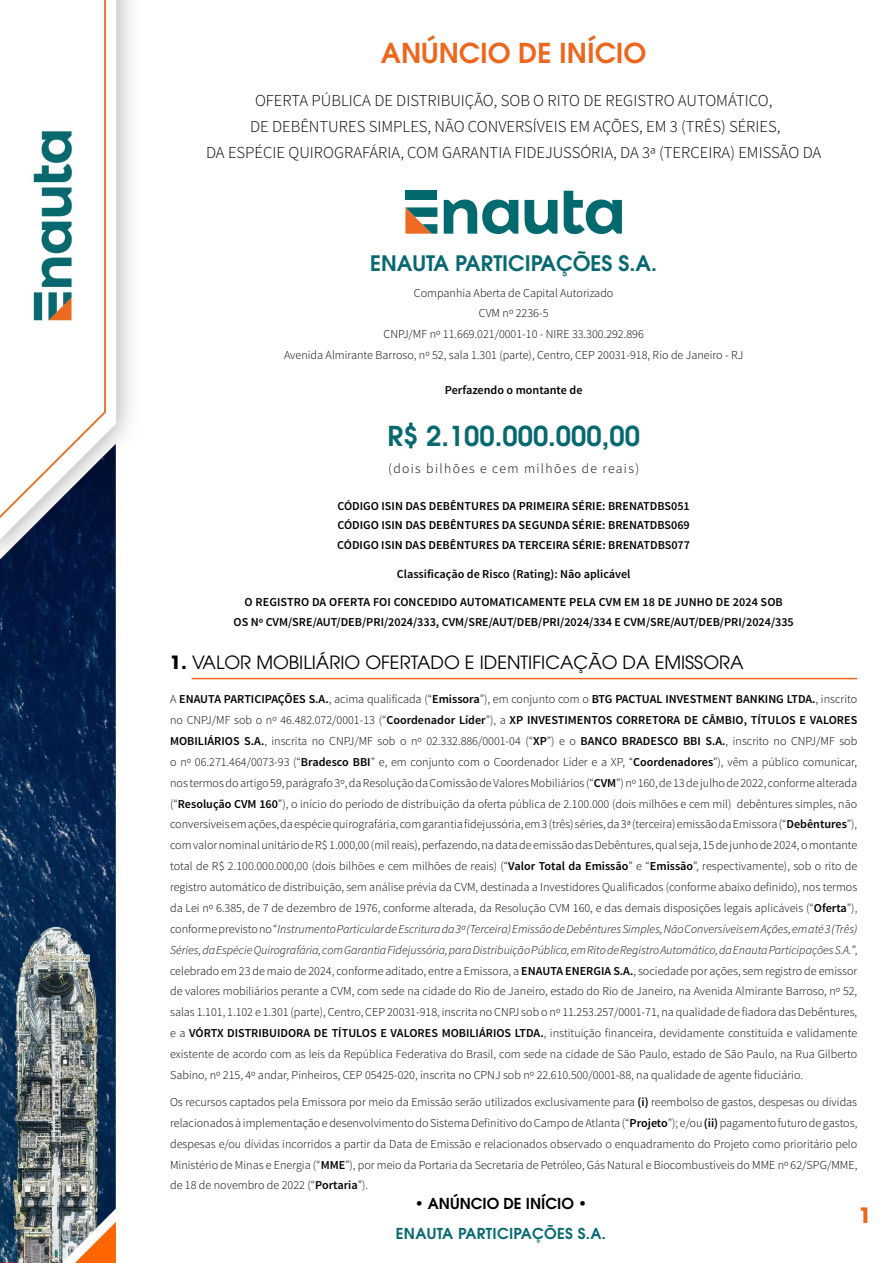
<style>
.page{position:relative;width:893px;height:1263px;background:#fff}
.page>*{position:absolute;margin:0;border:0;box-sizing:border-box;transform-origin:0 0}
.t1{font:600 27.3px "ITC Avant Garde Pro";color:#07696f}
.t2{font:600 27.3px "ITC Avant Garde Pro";color:#ec671d}
.t3{font:600 21.15px "ITC Avant Garde Pro";color:#07696f}
.t4{font:700 21px "ITC Avant Garde Pro";color:#ec671d}
.t5{font:18.15px "ITC Avant Garde Pro";color:#000}
.t6{font:300 16.65px/26px "Source Sans Pro";color:#000;text-align:center}
.t7{font:600 15px "ITC Avant Garde Pro";letter-spacing:.02em;color:#07696f}
.t8{font:600 15px "ITC Avant Garde Pro";color:#000}
.t9{font:300 13.65px "Source Sans Pro";letter-spacing:.1em;color:#000}
.t10{font:300 12.15px/20.9px "Source Sans Pro";color:#000;text-align:justify}
.t11{font:600 12.15px/19.6px "Source Sans Pro";color:#000;text-align:justify}
.s1{font-weight:700}
.s2{font-weight:600}
.s3{font-style:italic}
</style>
<div class="page">
<img style="left:0;top:0;width:858px;height:1263px">
<hr style="left:192px;top:678px;width:665px;height:1px;background:#ec671d">
<div style="left:405px;top:191px;width:32px;height:9px;background:#026a6f"></div>
<svg style="left:405px;top:207px;width:32px;height:27px"></svg>
<svg style="left:525px;top:200px;width:32px;height:34px"></svg>
<svg style="left:564px;top:191px;width:58px;height:43px"></svg>
<svg style="left:444px;top:200px;width:74px;height:34px"></svg>
<h1 class="t2" style="left:381px;top:35px;width:267px">ANÚNCIO DE INÍCIO</h1>
<h3 class="t6" style="left:206px;top:87px;width:617px">OFERTA PÚBLICA DE DISTRIBUIÇÃO, SOB O RITO DE REGISTRO AUTOMÁTICO,<br>DE DEBÊNTURES SIMPLES, NÃO CONVERSÍVEIS EM AÇÕES, EM 3 (TRÊS) SÉRIES,<br>DA ESPÉCIE QUIROGRAFÁRIA, COM GARANTIA FIDEJUSSÓRIA, DA 3ª (TERCEIRA) EMISSÃO DA</h3>
<h2 class="t3" style="left:370px;top:250px;width:288px">ENAUTA PARTICIPAÇÕES S.A.</h2>
<p class="t10" style="left:284px;top:282px;width:461px;text-align:center">Companhia Aberta de Capital Autorizado<br>CVM nº 2236-5<br>CNPJ/MF nº 11.669.021/0001-10 - NIRE 33.300.292.896<br>Avenida Almirante Barroso, nº 52, sala 1.301 (parte), Centro, CEP 20031-918, Rio de Janeiro - RJ</p>
<p class="t11" style="left:445px;top:380px;width:139px">Perfazendo o montante de</p>
<h1 class="t1" style="left:387px;top:418px;width:254px">R$ 2.100.000.000,00</h1>
<p class="t9" style="left:388px;top:460px;width:252px">(dois bilhões e cem milhões de reais)</p>
<p class="t11" style="left:337px;top:496px;width:354px">CÓDIGO ISIN DAS DEBÊNTURES DA PRIMEIRA SÉRIE: BRENATDBS051<br>CÓDIGO ISIN DAS DEBÊNTURES DA SEGUNDA SÉRIE: BRENATDBS069<br>CÓDIGO ISIN DAS DEBÊNTURES DA TERCEIRA SÉRIE: BRENATDBS077</p>
<p class="t11" style="left:397px;top:564px;width:235px">Classificação de Risco (Rating): Não aplicável</p>
<p class="t11" style="left:233px;top:593px;width:562px;text-align:center">O REGISTRO DA OFERTA FOI CONCEDIDO AUTOMATICAMENTE PELA CVM EM 18 DE JUNHO DE 2024 SOB<br>OS Nº CVM/SRE/AUT/DEB/PRI/2024/333, CVM/SRE/AUT/DEB/PRI/2024/334 E CVM/SRE/AUT/DEB/PRI/2024/335</p>
<h3 class="t5" style="left:170px;top:651px;width:575px"><span class="s1">1.</span> VALOR MOBILIÁRIO OFERTADO E IDENTIFICAÇÃO DA EMISSORA</h3>
<p class="t10" style="left:170px;top:689px;width:689px">A <span class="s2">ENAUTA PARTICIPAÇÕES S.A.</span>, acima qualificada (“<span class="s2">Emissora</span>”), em conjunto com o <span class="s2">BTG PACTUAL INVESTMENT BANKING LTDA.</span>, inscrito no CNPJ/MF sob o nº 46.482.072/0001-13 (“<span class="s2">Coordenador Líder</span>”), a <span class="s2">XP INVESTIMENTOS CORRETORA DE CÂMBIO, TÍTULOS E VALORES MOBILIÁRIOS S.A.</span>, inscrita no CNPJ/MF sob o nº 02.332.886/0001-04 (“<span class="s2">XP</span>”) e o <span class="s2">BANCO BRADESCO BBI S.A.</span>, inscrito no CNPJ/MF sob o nº 06.271.464/0073-93 (“<span class="s2">Bradesco BBI</span>” e, em conjunto com o Coordenador Líder e a XP, “<span class="s2">Coordenadores</span>”), vêm a público comunicar, nos termos do artigo 59, parágrafo 3º, da Resolução da Comissão de Valores Mobiliários (“<span class="s2">CVM</span>”) nº 160, de 13 de julho de 2022, conforme alterada (“<span class="s2">Resolução CVM 160</span>”), o início do período de distribuição da oferta pública de 2.100.000 (dois milhões e cem mil) debêntures simples, não conversíveis em ações, da espécie quirografária, com garantia fidejussória, em 3(três) séries, da 3ª (terceira) emissão da Emissora (“<span class="s2">Debêntures</span>”), com valor nominal unitário de R$ 1.000,00 (mil reais), perfazendo, na data de emissão das Debêntures, qual seja, 15 de junho de 2024, o montante total de R$ 2.100.000.000,00 (dois bilhões e cem milhões de reais) (“<span class="s2">Valor Total da Emissão</span>” e “<span class="s2">Emissão</span>”, respectivamente), sob o rito de registro automático de distribuição, sem análise prévia da CVM, destinada a Investidores Qualificados (conforme abaixo definido), nos termos da Lei nº 6.385, de 7 de dezembro de 1976, conforme alterada, da Resolução CVM 160, e das demais disposições legais aplicáveis (“<span class="s2">Oferta</span>”), conforme previsto no “<span class="s3">Instrumento Particular de Escritura da 3ª (Terceira) Emissão de Debêntures Simples, Não Conversíveis em Ações, em até 3 (Três)<br>Séries, da Espécie Quirografária, com Garantia Fidejussória, para Distribuição Pública, em Rito de Registro Automático, da Enauta Participações S.A.</span>”, celebrado em 23 de maio de 2024, conforme aditado, entre a Emissora, a <span class="s2">ENAUTA ENERGIA S.A.</span>, sociedade por ações, sem registro de emissor de valores mobiliários perante a CVM, com sede na cidade do Rio de Janeiro, estado do Rio de Janeiro, na Avenida Almirante Barroso, nº 52, salas 1.101, 1.102 e 1.301 (parte), Centro, CEP 20031-918, inscrita no CNPJ sob o nº 11.253.257/0001-71, na qualidade de fiadora das Debêntures, e a <span class="s2">VÓRTX DISTRIBUIDORA DE TÍTULOS E VALORES MOBILIÁRIOS LTDA.</span>, instituição financeira, devidamente constituída e validamente existente de acordo com as leis da República Federativa do Brasil, com sede na cidade de São Paulo, estado de São Paulo, na Rua Gilberto Sabino, nº 215, 4º andar, Pinheiros, CEP 05425-020, inscrita no CPNJ sob nº 22.610.500/0001-88, na qualidade de agente fiduciário.</p>
<p class="t10" style="left:170px;top:1091px;width:689px">Os recursos captados pela Emissora por meio da Emissão serão utilizados exclusivamente para <span class="s2">(i)</span> reembolso de gastos, despesas ou dívidas relacionados à implementação e desenvolvimento do Sistema Definitivo do Campo de Atlanta (“<span class="s2">Projeto</span>”); e/ou <span class="s2">(ii)</span> pagamento futuro de gastos, despesas e/ou dívidas incorridos a partir da Data de Emissão e relacionados observado o enquadramento do Projeto como prioritário pelo Ministério de Minas e Energia (“<span class="s2">MME</span>”), por meio da Portaria da Secretaria de Petróleo, Gás Natural e Biocombustíveis do MME nº 62/SPG/MME, de 18 de novembro de 2022 (“<span class="s2">Portaria</span>”).</p>
<p class="t8" style="left:415px;top:1194px;width:174px">• ANÚNCIO DE INÍCIO •</p>
<p class="t7" style="left:396px;top:1223px;width:212px">ENAUTA PARTICIPAÇÕES S.A.</p>
<h3 class="t4" style="left:859px;top:1201px;width:14px">1</h3>
</div>
